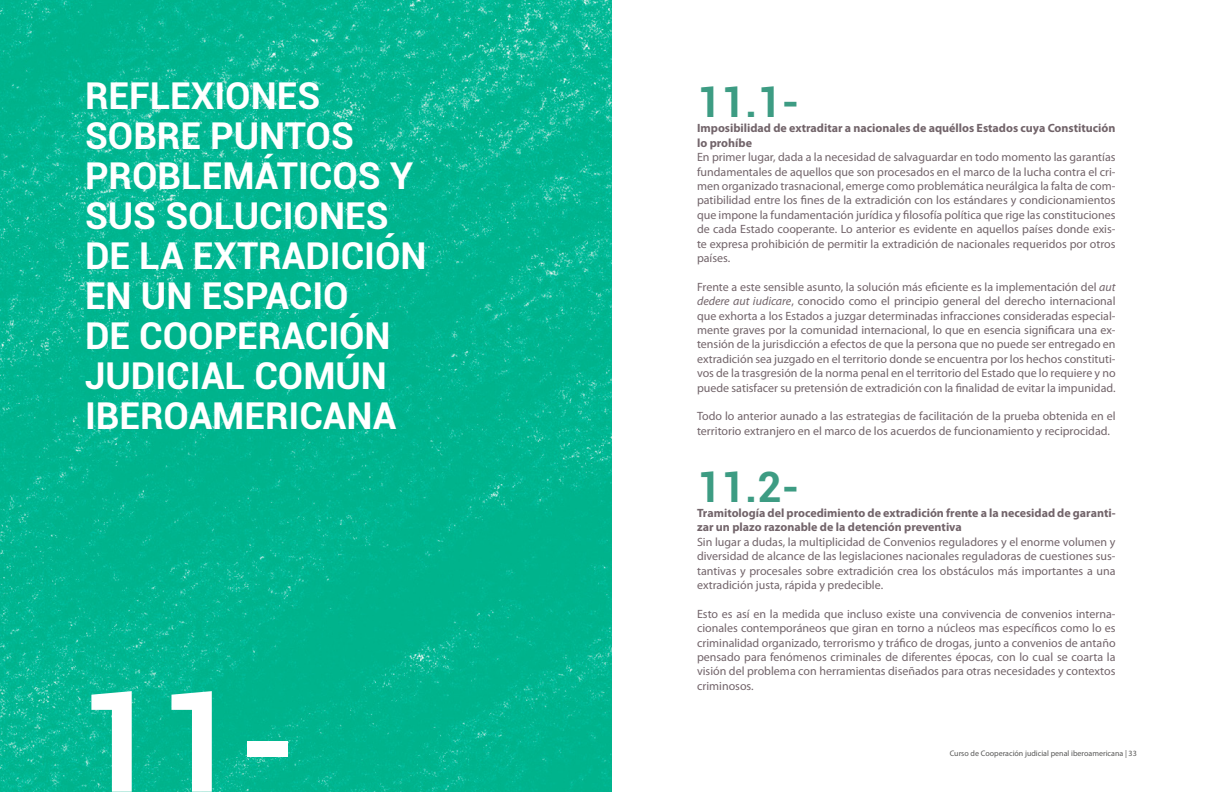
<style>
.page{position:relative;width:1224px;height:792px;background:#fff}
.page>*{position:absolute;margin:0;border:0;box-sizing:border-box;transform-origin:0 0}
.t1{font:700 139.5px "Roboto";color:#fff}
.t2{font:700 42px "Roboto";color:#3d9c83}
.t3{font:700 37px/40px "Roboto";color:#fff}
.t4{font:12px/14.4px "Myriad Pro";color:#72646a;text-align:justify}
.t5{font:700 12px/14.4px "Myriad Pro";color:#72646a}
.t6{font:8px "Myriad Pro";color:#575756}
.s1{font-style:italic}
</style>
<div class="page">
<img style="left:0;top:0;width:612px;height:792px">
<h3 class="t3" style="left:85px;top:75px;width:343px">REFLEXIONES<br>SOBRE PUNTOS<br>PROBLEMÁTICOS Y<br>SUS SOLUCIONES<br>DE LA EXTRADICIÓN<br>EN UN ESPACIO<br>DE COOPERACIÓN<br>JUDICIAL COMÚN<br>IBEROAMERICANA</h3>
<h1 class="t1" style="left:78px;top:644px;width:222px">11-</h1>
<h2 class="t2" style="left:697px;top:72px;width:104px">11.1-</h2>
<p class="t5" style="left:697px;top:121px;width:420px">Imposibilidad de extraditar a nacionales de aquéllos Estados cuya Constitución lo prohíbe</p>
<p class="t4" style="left:697px;top:150px;width:420px">En primer lugar, dada a la necesidad de salvaguardar en todo momento las garantías fundamentales de aquellos que son procesados en el marco de la lucha contra el cri&shy;men organizado trasnacional, emerge como problemática neurálgica la falta de com&shy;patibilidad entre los fines de la extradición con los estándares y condicionamientos que impone la fundamentación jurídica y filosofía política que rige las constituciones de cada Estado cooperante. Lo anterior es evidente en aquellos países donde exis&shy;te expresa prohibición de permitir la extradición de nacionales requeridos por otros países.</p>
<p class="t4" style="left:697px;top:279px;width:420px">Frente a este sensible asunto, la solución más eficiente es la implementación del <span class="s1">aut dedere aut iudicare</span>, conocido como el principio general del derecho internacional que exhorta a los Estados a juzgar determinadas infracciones consideradas especial&shy;mente graves por la comunidad internacional, lo que en esencia significara una ex&shy;tensión de la jurisdicción a efectos de que la persona que no puede ser entregado en extradición sea juzgado en el territorio donde se encuentra por los hechos constituti&shy;vos de la trasgresión de la norma penal en el territorio del Estado que lo requiere y no puede satisfacer su pretensión de extradición con la finalidad de evitar la impunidad.</p>
<p class="t4" style="left:697px;top:409px;width:420px">Todo lo anterior aunado a las estrategias de facilitación de la prueba obtenida en el territorio extranjero en el marco de los acuerdos de funcionamiento y reciprocidad.</p>
<h2 class="t2" style="left:697px;top:458px;width:104px">11.2-</h2>
<p class="t5" style="left:697px;top:505px;width:420px">Tramitología del procedimiento de extradición frente a la necesidad de garanti&shy;zar un plazo razonable de la detención preventiva</p>
<p class="t4" style="left:697px;top:534px;width:420px">Sin lugar a dudas, la multiplicidad de Convenios reguladores y el enorme volumen y diversidad de alcance de las legislaciones nacionales reguladoras de cuestiones sus&shy;tantivas y procesales sobre extradición crea los obstáculos más importantes a una extradición justa, rápida y predecible.</p>
<p class="t4" style="left:697px;top:606px;width:420px">Esto es así en la medida que incluso existe una convivencia de convenios interna&shy;cionales contemporáneos que giran en torno a núcleos mas específicos como lo es criminalidad organizado, terrorismo y tráfico de drogas, junto a convenios de antaño pensado para fenómenos criminales de diferentes épocas, con lo cual se coarta la visión del problema con herramientas diseñados para otras necesidades y contextos criminosos.</p>
<p class="t6" style="left:950px;top:748px;width:189px">Curso de Cooperación judicial penal iberoamericana | 33</p>
</div>
